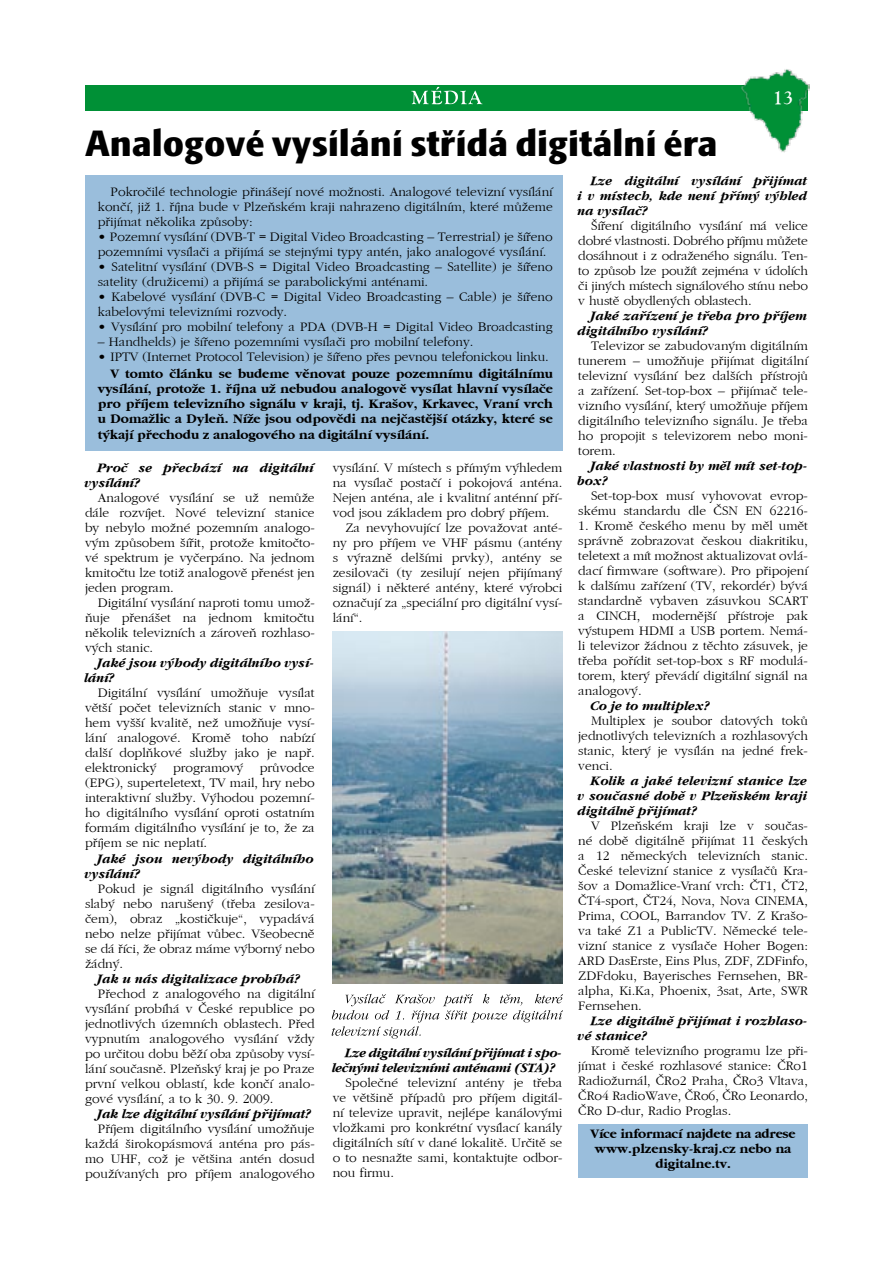
<style>
.page{position:relative;width:893px;height:1263px;background:#fff}
.page>*{position:absolute;margin:0;border:0;box-sizing:border-box;transform-origin:0 0}
.t1{font:36px "Skoda Sans Black CE";color:#000}
.t2{font:700 22.5px "Golden Old Style";color:#fff}
.t3{font:13.5px/15px "Gatineau";color:#000;text-align:justify}
.t4{font:italic 700 13.5px/15px "Gatineau";color:#000}
.t5{font:700 13.5px/15.3px "Gatineau";color:#000;text-align:justify}
.t6{font:italic 700 13.5px/15px "Gatineau";letter-spacing:-.02em;color:#000}
</style>
<div class="page">
<div style="left:578px;top:1124px;width:230px;height:54px;background:#9abedc"></div>
<div style="left:85px;top:175px;width:477px;height:276px;background:#9abedc"></div>
<div style="left:85px;top:85px;width:723px;height:26px;background:#009036"></div>
<img style="left:741px;top:69px;width:69px;height:84px">
<img style="left:333px;top:631px;width:229px;height:352px">
<svg style="left:332px;top:994px;width:231px;height:45px"></svg>
<svg style="left:411px;top:87px;width:71px;height:17px"></svg>
<h2 class="t2" style="left:773px;top:85px;width:23px">13</h2>
<h1 class="t1" style="left:85px;top:122px;width:634px">Analogové vysílání střídá digitální éra</h1>
<p class="t3" style="left:98px;top:184px;width:456px;text-indent:13px">Pokročilé technologie přinášejí nové možnosti. Analogové televizní vysílání končí, již 1. října bude v Plzeňském kraji nahrazeno digitálním, které můžeme přijímat několika způsoby:</p>
<p class="t3" style="left:98px;top:229px;width:456px">• Pozemní vysílání (DVB-T = Digital Video Broadcasting – Terrestrial) je šířeno pozemními vysílači a přijímá se stejnými typy antén, jako analogové vysílání.</p>
<p class="t3" style="left:98px;top:259px;width:456px">• Satelitní vysílání (DVB-S = Digital Video Broadcasting – Satellite) je šířeno satelity (družicemi) a přijímá se parabolickými anténami.</p>
<p class="t3" style="left:98px;top:289px;width:456px">• Kabelové vysílání (DVB-C = Digital Video Broadcasting – Cable) je šířeno kabelovými televizními rozvody.</p>
<p class="t3" style="left:98px;top:319px;width:456px">• Vysílání pro mobilní telefony a PDA (DVB-H = Digital Video Broadcasting</p>
<p class="t3" style="left:98px;top:334px;width:377px">– Handhelds) je šířeno pozemními vysílači pro mobilní telefony.</p>
<p class="t3" style="left:98px;top:349px;width:452px">• IPTV (Internet Protocol Television) je šířeno přes pevnou telefonickou linku.</p>
<p class="t5" style="left:98px;top:366px;width:457px;text-indent:13px">V tomto článku se budeme věnovat pouze pozemnímu digitálnímu vysílání, protože 1. října už nebudou analogově vysílat hlavní vysílače pro příjem televizního signálu v kraji, tj. Krašov, Krkavec, Vraní vrch u Domažlic a Dyleň. Níže jsou odpovědi na nejčastější otázky, které se týkají přechodu z analogového na digitální vysílání.</p>
<p class="t4" style="left:85px;top:461px;width:231px;text-indent:13px">Proč se přechází na digitální vysílání?</p>
<p class="t3" style="left:85px;top:491px;width:231px;text-indent:13px">Analogové vysílání se už nemůže dále rozvíjet. Nové televizní stanice by nebylo možné pozemním analogo&shy;vým způsobem šířit, protože kmitočto&shy;vé spektrum je vyčerpáno. Na jednom kmitočtu lze totiž analogově přenést jen jeden program.</p>
<p class="t3" style="left:85px;top:596px;width:231px;text-indent:13px">Digitální vysílání naproti tomu umož&shy;ňuje přenášet na jednom kmitočtu několik televizních a zároveň rozhlaso&shy;vých stanic.</p>
<p class="t4" style="left:85px;top:656px;width:232px;text-indent:13px">Jaké jsou výhody digitálního vysí&shy;lání?</p>
<p class="t3" style="left:85px;top:686px;width:231px;text-indent:13px">Digitální vysílání umožňuje vysílat větší počet televizních stanic v mno&shy;hem vyšší kvalitě, než umožňuje vysí&shy;lání analogové. Kromě toho nabízí další doplňkové služby jako je např. elektronický programový průvodce (EPG), superteletext, TV mail, hry nebo interaktivní služby. Výhodou pozemní&shy;ho digitálního vysílání oproti ostatním formám digitálního vysílání je to, že za příjem se nic neplatí.</p>
<p class="t4" style="left:85px;top:851px;width:231px;text-indent:13px">Jaké jsou nevýhody digitálního vysílání?</p>
<p class="t3" style="left:85px;top:881px;width:231px;text-indent:13px">Pokud je signál digitálního vysílání slabý nebo narušený (třeba zesilova&shy;čem), obraz „kostičkuje“, vypadává nebo nelze přijímat vůbec. Všeobecně se dá říci, že obraz máme výborný nebo žádný.</p>
<p class="t4" style="left:98px;top:971px;width:204px">Jak u nás digitalizace probíhá?</p>
<p class="t3" style="left:85px;top:986px;width:231px;text-indent:13px">Přechod z analogového na digitální vysílání probíhá v České republice po jednotlivých územních oblastech. Před vypnutím analogového vysílání vždy po určitou dobu běží oba způsoby vysí&shy;lání současně. Plzeňský kraj je po Praze první velkou oblastí, kde končí analo&shy;gové vysílání, a to k 30. 9. 2009.</p>
<p class="t4" style="left:98px;top:1106px;width:215px">Jak lze digitální vysílání přijímat?</p>
<p class="t3" style="left:85px;top:1121px;width:231px;text-indent:13px">Příjem digitálního vysílání umožňuje každá širokopásmová anténa pro pás&shy;mo UHF, což je většina antén dosud používaných pro příjem analogového</p>
<p class="t4" style="left:578px;top:173px;width:231px;text-align:justify;text-indent:13px">Lze digitální vysílání přijímat i v místech, kde není přímý výhled na vysílač?</p>
<p class="t3" style="left:578px;top:218px;width:231px;text-indent:13px">Šíření digitálního vysílání má velice dobré vlastnosti. Dobrého příjmu můžete dosáhnout i z odraženého signálu. Ten&shy;to způsob lze použít zejména v údolích či jiných místech signálového stínu nebo v hustě obydlených oblastech.</p>
<p class="t4" style="left:578px;top:308px;width:231px;text-indent:13px">Jaké zařízení je třeba pro příjem digitálního vysílání?</p>
<p class="t3" style="left:578px;top:338px;width:231px;text-indent:13px">Televizor se zabudovaným digitálním tunerem – umožňuje přijímat digitální televizní vysílání bez dalších přístrojů a zařízení. Set-top-box – přijímač tele&shy;vizního vysílání, který umožňuje příjem digitálního televizního signálu. Je třeba ho propojit s televizorem nebo moni&shy;torem.</p>
<p class="t4" style="left:578px;top:458px;width:232px;text-indent:13px">Jaké vlastnosti by měl mít set-top&shy;box?</p>
<p class="t3" style="left:578px;top:488px;width:231px;text-align:right">Set-top-box musí vyhovovat evrop&shy;skému standardu dle ČSN EN 62216-</p>
<p class="t3" style="left:578px;top:518px;width:231px">1. Kromě českého menu by měl umět správně zobrazovat českou diakritiku, teletext a mít možnost aktualizovat ovlá&shy;dací firmware (software). Pro připojení k dalšímu zařízení (TV, rekordér) bývá standardně vybaven zásuvkou SCART a CINCH, modernější přístroje pak výstupem HDMI a USB portem. Nemá&shy;li televizor žádnou z těchto zásuvek, je třeba pořídit set-top-box s RF modulá&shy;torem, který převádí digitální signál na analogový.</p>
<p class="t4" style="left:591px;top:698px;width:121px">Co je to multiplex?</p>
<p class="t3" style="left:578px;top:713px;width:231px;text-indent:13px">Multiplex je soubor datových toků jednotlivých televizních a rozhlasových stanic, který je vysílán na jedné frek&shy;venci.</p>
<p class="t4" style="left:578px;top:773px;width:231px;text-align:justify;text-indent:13px">Kolik a jaké televizní stanice lze v současné době v Plzeňském kraji digitálně přijímat?</p>
<p class="t3" style="left:578px;top:818px;width:231px;text-indent:13px">V Plzeňském kraji lze v součas&shy;né době digitálně přijímat 11 českých a 12 německých televizních stanic.<br>České televizní stanice z vysílačů Kra&shy;šov a Domažlice-Vraní vrch: ČT1, ČT2, ČT4-sport, ČT24, Nova, Nova CINEMA, Prima, COOL, Barrandov TV. Z Krašo&shy;va také Z1 a PublicTV. Německé tele&shy;vizní stanice z vysílače Hoher Bogen:<br>ARD DasErste, Eins Plus, ZDF, ZDFinfo, ZDFdoku, Bayerisches Fernsehen, BR&shy;alpha, Ki.Ka, Phoenix, 3sat, Arte, SWR Fernsehen.</p>
<p class="t4" style="left:578px;top:1013px;width:232px;text-indent:13px">Lze digitálně přijímat i rozhlaso&shy;vé stanice?</p>
<p class="t3" style="left:578px;top:1043px;width:231px;text-indent:13px">Kromě televizního programu lze při&shy;jímat i české rozhlasové stanice: ČRo1<br>Radiožurnál, ČRo2 Praha, ČRo3 Vltava, ČRo4 RadioWave, ČRo6, ČRo Leonardo, ČRo D-dur, Radio Proglas.</p>
<p class="t5" style="left:591px;top:1126px;width:207px;text-align:center">Více informací najdete na adrese www.plzensky-kraj.cz nebo na digitalne.tv.</p>
<p class="t3" style="left:333px;top:460px;width:231px">vysílání. V místech s přímým výhledem</p>
<p class="t3" style="left:333px;top:475px;width:231px">na vysílač postačí i pokojová anténa.</p>
<p class="t3" style="left:333px;top:490px;width:231px">Nejen anténa, ale i kvalitní anténní pří-</p>
<p class="t3" style="left:333px;top:505px;width:218px">vod jsou základem pro dobrý příjem.</p>
<p class="t3" style="left:345px;top:520px;width:218px">Za nevyhovující lze považovat anté-</p>
<p class="t3" style="left:333px;top:535px;width:231px">ny pro příjem ve VHF pásmu (antény</p>
<p class="t3" style="left:333px;top:550px;width:231px">s výrazně delšími prvky), antény se</p>
<p class="t3" style="left:333px;top:565px;width:231px">zesilovači (ty zesilují nejen přijímaný</p>
<p class="t3" style="left:333px;top:580px;width:231px">signál) i některé antény, které výrobci</p>
<p class="t3" style="left:333px;top:595px;width:231px">označují za „speciální pro digitální vysí-</p>
<p class="t3" style="left:333px;top:610px;width:31px">lání“.</p>
<p class="t6" style="left:333px;top:1046px;width:232px;text-indent:13px">Lze digitální vysílání přijímat i spo&shy;lečnými televizními anténami (STA)?</p>
<p class="t3" style="left:333px;top:1075px;width:231px;text-indent:13px">Společné televizní antény je třeba ve většině případů pro příjem digitál&shy;ní televize upravit, nejlépe kanálovými vložkami pro konkrétní vysílací kanály digitálních sítí v dané lokalitě. Určitě se o to nesnažte sami, kontaktujte odbor&shy;nou firmu.</p>
</div>
